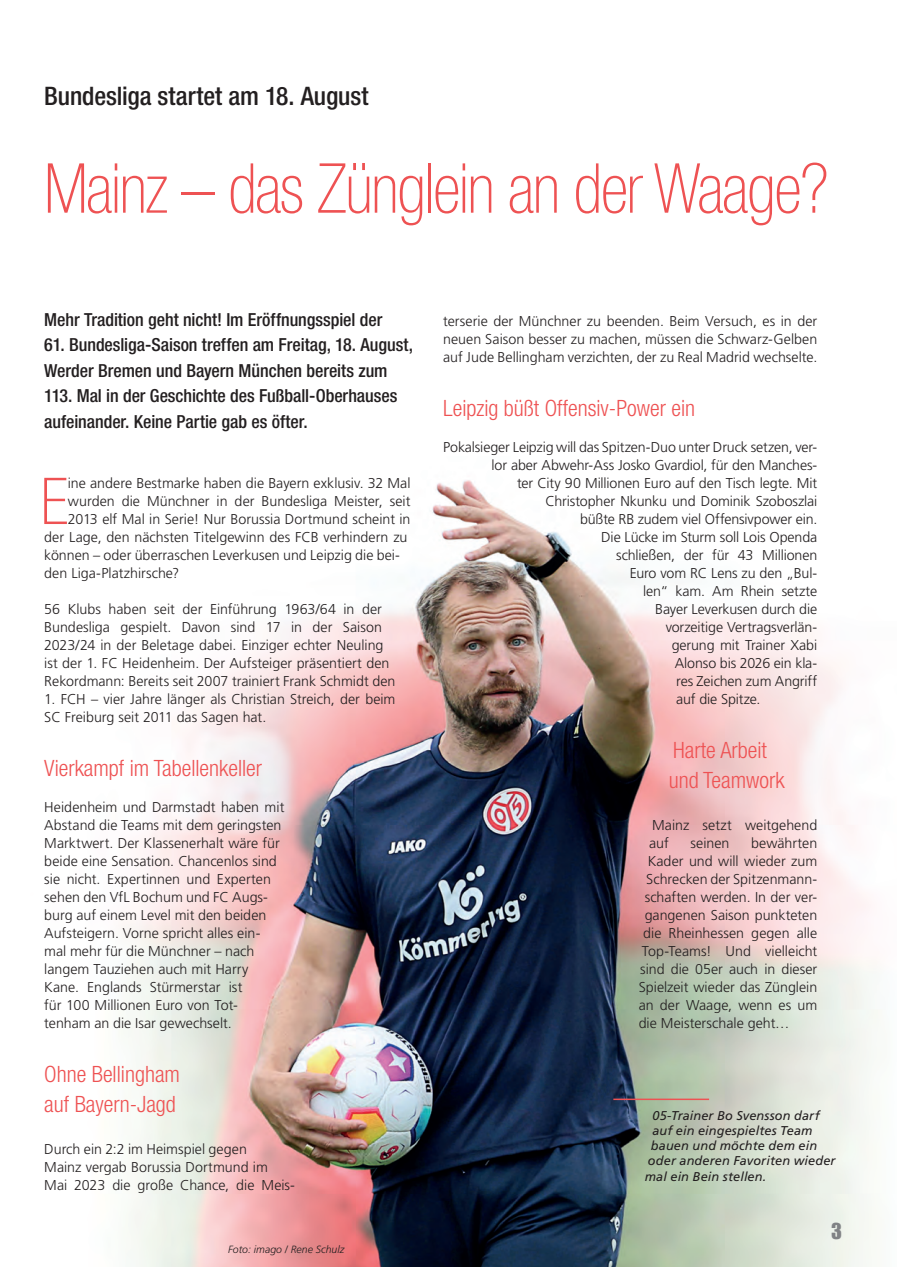
<style>
.page{position:relative;width:897px;height:1267px;background:#fff}
.page>*{position:absolute;margin:0;border:0;box-sizing:border-box;transform-origin:0 0}
.Headline_46pt__Stand{font:100 condensed 69px "Helvetica Neue LT Std";letter-spacing:-.02em;color:#ee5253}
.Fließtext__Initial{font:100 condensed 64.65px "Helvetica Neue LT Std";color:#ee5253}
.Dachzeile__Standard{font:500 condensed 25.5px "Helvetica Neue LT Std";letter-spacing:-.005em;color:#231f20}
.Zwischenüberschrift{font:300 condensed 22.5px/30px "Helvetica Neue LT Std";color:#ee5253}
.Seitenzahl_ungerade{font:22.5px "Impact LT Std";color:#808285}
.Anlauf{font:500 condensed 18px/25.5px "Helvetica Neue LT Std";letter-spacing:-.005em;color:#231f20}
.Fließtext{font:300 14.25px/18px "Frutiger LT Std";color:#231f20}
.Fließtext__Initial-2{font:300 14.25px "Frutiger LT Std";color:#231f20}
.BU{font:italic 12.75px "Frutiger LT Std";letter-spacing:.01em;color:#231f20}
.Fotonachweis{font:italic 300 10.5px "Frutiger LT Std";color:#231f20}
</style>
<div class="page">
<img style="left:123px;top:480px;width:756px;height:786px">
<hr style="left:613px;top:1098px;width:96px;height:1px;background:#ee5253">
<p class="Dachzeile__Standard" style="left:44px;top:81px;width:326px">Bundesliga startet am 18. August</p>
<p class="Headline_46pt__Stand" style="left:44px;top:150px;width:785px">Mainz – das Zünglein an der Waage?</p>
<p class="Anlauf" style="left:44px;top:306px;width:339px">Mehr Tradition geht nicht! Im Eröffnungsspiel der</p>
<p class="Anlauf" style="left:44px;top:332px;width:370px">61. Bundesliga-Saison treffen am Freitag, 18. August, Werder Bremen und Bayern München bereits zum 113. Mal in der Geschichte des Fußball-Oberhauses aufeinander. Keine Partie gab es öfter.</p>
<p class="Fließtext__Initial" style="left:40px;top:465px;width:29px">E</p>
<p class="Fließtext__Initial-2" style="left:68px;top:475px;width:344px">ine andere Bestmarke haben die Bayern exklusiv. 32 Mal</p>
<p class="Fließtext__Initial-2" style="left:68px;top:493px;width:344px">wurden die Münchner in der Bundesliga Meister, seit</p>
<p class="Fließtext__Initial-2" style="left:68px;top:511px;width:344px">2013 elf Mal in Serie! Nur Borussia Dortmund scheint in</p>
<p class="Fließtext__Initial-2" style="left:44px;top:529px;width:365px">der Lage, den nächsten Titelgewinn des FCB verhindern zu</p>
<p class="Fließtext__Initial-2" style="left:44px;top:547px;width:357px">können – oder überraschen Leverkusen und Leipzig die bei-</p>
<p class="Fließtext__Initial-2" style="left:44px;top:565px;width:137px">den Liga-Platzhirsche?</p>
<p class="Fließtext" style="left:44px;top:600px;width:352px">56 Klubs haben seit der Einführung 1963/64 in der Bundesliga gespielt. Davon sind 17 in der Saison 2023/24 in der Beletage dabei. Einziger echter Neuling ist der 1. FC Heidenheim. Der Aufsteiger präsentiert den Rekordmann: Bereits seit 2007 trainiert Frank Schmidt den</p>
<p class="Fließtext" style="left:44px;top:690px;width:352px">1. FCH – vier Jahre länger als Christian Streich, der beim<br>SC Freiburg seit 2011 das Sagen hat.</p>
<p class="Zwischenüberschrift" style="left:44px;top:753px;width:219px">Vierkampf im Tabellenkeller</p>
<p class="Fließtext" style="left:44px;top:798px;width:241px">Heidenheim und Darmstadt haben mit Abstand die Teams mit dem geringsten Marktwert. Der Klassenerhalt wäre für beide eine Sensation. Chancenlos sind sie nicht. Expertinnen und Experten sehen den VfL Bochum und FC Augs&shy;burg auf einem Level mit den beiden Aufsteigern. Vorne spricht alles ein&shy;mal mehr für die Münchner – nach langem Tauziehen auch mit Harry Kane. Englands Stürmerstar ist<br>für 100 Millionen Euro von Tot&shy;tenham an die Isar gewechselt.</p>
<p class="Zwischenüberschrift" style="left:44px;top:1059px;width:137px">Ohne Bellingham auf Bayern-Jagd</p>
<p class="Fließtext" style="left:44px;top:1140px;width:252px">Durch ein 2:2 im Heimspiel gegen<br>Mainz vergab Borussia Dortmund im<br>Mai 2023 die große Chance, die Meis-</p>
<p class="Fotonachweis" style="left:228px;top:1242px;width:118px">Foto: imago / Rene Schulz</p>
<p class="Fließtext" style="left:443px;top:312px;width:375px;text-align:justify">terserie der Münchner zu beenden. Beim Versuch, es in der neuen Saison besser zu machen, müssen die Schwarz-Gelben auf Jude Bellingham verzichten, der zu Real Madrid wechselte.</p>
<p class="Zwischenüberschrift" style="left:443px;top:393px;width:253px">Leipzig büßt Offensiv-Power ein</p>
<p class="Fließtext" style="left:443px;top:438px;width:375px">Pokalsieger Leipzig will das Spitzen-Duo unter Druck setzen, ver-</p>
<p class="Fließtext" style="left:491px;top:456px;width:327px">lor aber Abwehr-Ass Josko Gvardiol, für den Manches-</p>
<p class="Fließtext" style="left:517px;top:474px;width:302px">ter City 90 Millionen Euro auf den Tisch legte. Mit</p>
<p class="Fließtext" style="left:545px;top:492px;width:273px">Christopher Nkunku und Dominik Szoboszlai</p>
<p class="Fließtext" style="left:580px;top:510px;width:239px">büßte RB zudem viel Offensivpower ein.</p>
<p class="Fließtext" style="left:601px;top:528px;width:218px">Die Lücke im Sturm soll Lois Openda</p>
<p class="Fließtext" style="left:616px;top:546px;width:203px">schließen, der für 43 Millionen</p>
<p class="Fließtext" style="left:629px;top:564px;width:189px">Euro vom RC Lens zu den „Bul-</p>
<p class="Fließtext" style="left:643px;top:582px;width:175px">len“ kam. Am Rhein setzte</p>
<p class="Fließtext" style="left:655px;top:600px;width:163px">Bayer Leverkusen durch die</p>
<p class="Fließtext" style="left:665px;top:618px;width:153px">vorzeitige Vertragsverlän-</p>
<p class="Fließtext" style="left:671px;top:636px;width:147px">gerung mit Trainer Xabi</p>
<p class="Fließtext" style="left:674px;top:654px;width:144px">Alonso bis 2026 ein kla-</p>
<p class="Fließtext" style="left:676px;top:672px;width:142px">res Zeichen zum Angriff</p>
<p class="Fließtext" style="left:676px;top:690px;width:86px">auf die Spitze.</p>
<p class="Zwischenüberschrift" style="left:668px;top:735px;width:117px">Harte Arbeit und Teamwork</p>
<p class="Fließtext" style="left:649px;top:816px;width:170px">Mainz setzt weitgehend auf</p>
<p class="Fließtext" style="left:690px;top:834px;width:40px">seinen</p>
<p class="Fließtext" style="left:751px;top:834px;width:68px">bewährten</p>
<p class="Fließtext" style="left:647px;top:852px;width:171px">Kader und will wieder zum</p>
<p class="Fließtext" style="left:646px;top:870px;width:172px">Schrecken der Spitzenmann-</p>
<p class="Fließtext" style="left:644px;top:888px;width:174px">schaften werden. In der ver-</p>
<p class="Fließtext" style="left:644px;top:906px;width:174px">gangenen Saison punkteten</p>
<p class="Fließtext" style="left:643px;top:924px;width:175px">die Rheinhessen gegen alle</p>
<p class="Fließtext" style="left:641px;top:942px;width:177px">Top-Teams! Und vielleicht</p>
<p class="Fließtext" style="left:640px;top:960px;width:179px">sind die 05er auch in dieser</p>
<p class="Fließtext" style="left:638px;top:978px;width:180px">Spielzeit wieder das Zünglein</p>
<p class="Fließtext" style="left:638px;top:996px;width:180px">an der Waage, wenn es um</p>
<p class="Fließtext" style="left:638px;top:1014px;width:152px">die Meisterschale geht…</p>
<p class="BU" style="left:652px;top:1107px;width:169px">05-Trainer Bo Svensson darf</p>
<p class="BU" style="left:652px;top:1122px;width:161px">auf ein eingespieltes Team</p>
<p class="BU" style="left:650px;top:1138px;width:168px">bauen und möchte dem ein</p>
<p class="BU" style="left:647px;top:1153px;width:189px">oder anderen Favoriten wieder</p>
<p class="BU" style="left:644px;top:1168px;width:123px">mal ein Bein stellen.</p>
<p class="Seitenzahl_ungerade" style="left:831px;top:1218px;width:12px">3</p>
</div>
